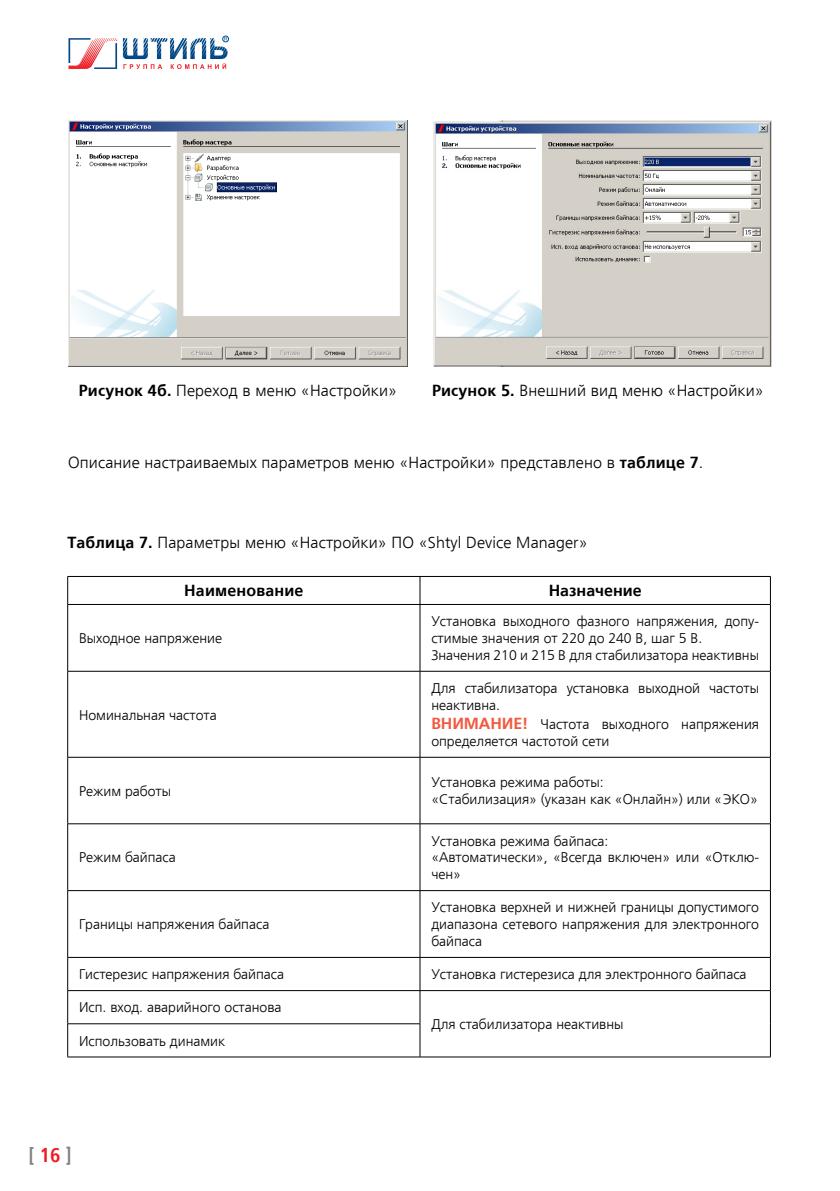
<style>
.page{position:relative;width:840px;height:1191px;background:#fff}
.page>*{position:absolute;margin:0;border:0;box-sizing:border-box;transform-origin:0 0}
.t1{font:700 condensed 20px "Frutiger LTCYR";color:#808285}
.t2{font:300 16px "Frutiger LTCYR";letter-spacing:.01em;color:#000}
.t3{font:700 16px "Frutiger LTCYR";letter-spacing:.01em;color:#000}
.t4{font:300 14px/16.8px "Frutiger LTCYR";color:#000}
.s1{font-weight:700}
.s2{font-weight:700;font-size:16px;color:#f15b40}
.s3{color:#ed1d24}
</style>
<div class="page">
<div style="left:222px;top:36px;width:7px;height:6px;border:1px solid #005088;border-radius:50%"></div>
<svg style="left:123px;top:37px;width:104px;height:32px"></svg>
<svg style="left:68px;top:38px;width:49px;height:31px"></svg>
<img style="left:68px;top:120px;width:340px;height:246px">
<img style="left:433px;top:120px;width:338px;height:246px">
<hr style="left:67px;top:576px;width:353px;height:1px;background:#000">
<svg style="left:67px;top:577px;width:1px;height:27px"></svg>
<hr style="left:420px;top:576px;width:350px;height:1px;background:#000">
<svg style="left:419px;top:577px;width:1px;height:27px"></svg>
<svg style="left:769px;top:577px;width:1px;height:27px"></svg>
<hr style="left:67px;top:604px;width:353px;height:1px;background:#000">
<hr style="left:67px;top:605px;width:1px;height:66px;background:#000">
<hr style="left:420px;top:604px;width:350px;height:1px;background:#000">
<hr style="left:419px;top:605px;width:1px;height:66px;background:#000">
<hr style="left:769px;top:605px;width:1px;height:66px;background:#000">
<hr style="left:67px;top:671px;width:353px;height:1px;background:#000">
<hr style="left:67px;top:671px;width:1px;height:86px;background:#000">
<hr style="left:420px;top:671px;width:350px;height:1px;background:#000">
<hr style="left:419px;top:671px;width:1px;height:86px;background:#000">
<hr style="left:769px;top:671px;width:1px;height:86px;background:#000">
<hr style="left:67px;top:757px;width:353px;height:1px;background:#000">
<hr style="left:67px;top:757px;width:1px;height:66px;background:#000">
<hr style="left:420px;top:757px;width:350px;height:1px;background:#000">
<hr style="left:419px;top:757px;width:1px;height:66px;background:#000">
<hr style="left:769px;top:757px;width:1px;height:66px;background:#000">
<hr style="left:67px;top:823px;width:353px;height:1px;background:#000">
<hr style="left:67px;top:824px;width:1px;height:66px;background:#000">
<hr style="left:420px;top:823px;width:350px;height:1px;background:#000">
<hr style="left:419px;top:824px;width:1px;height:66px;background:#000">
<hr style="left:769px;top:824px;width:1px;height:66px;background:#000">
<hr style="left:67px;top:890px;width:353px;height:1px;background:#000">
<hr style="left:67px;top:891px;width:1px;height:66px;background:#000">
<hr style="left:420px;top:890px;width:350px;height:1px;background:#000">
<hr style="left:419px;top:891px;width:1px;height:66px;background:#000">
<hr style="left:769px;top:891px;width:1px;height:66px;background:#000">
<hr style="left:67px;top:957px;width:353px;height:1px;background:#000">
<hr style="left:67px;top:957px;width:1px;height:33px;background:#000">
<hr style="left:420px;top:957px;width:350px;height:1px;background:#000">
<hr style="left:419px;top:957px;width:1px;height:33px;background:#000">
<hr style="left:769px;top:957px;width:1px;height:33px;background:#000">
<hr style="left:67px;top:990px;width:353px;height:1px;background:#000">
<hr style="left:67px;top:990px;width:1px;height:33px;background:#000">
<hr style="left:420px;top:990px;width:350px;height:1px;background:#000">
<hr style="left:419px;top:990px;width:1px;height:33px;background:#000">
<hr style="left:769px;top:990px;width:1px;height:33px;background:#000">
<hr style="left:67px;top:1023px;width:353px;height:1px;background:#000">
<hr style="left:67px;top:1024px;width:1px;height:32px;background:#000">
<hr style="left:419px;top:1024px;width:1px;height:32px;background:#000">
<hr style="left:769px;top:1023px;width:1px;height:33px;background:#000">
<hr style="left:67px;top:1056px;width:353px;height:1px;background:#000">
<hr style="left:420px;top:1056px;width:350px;height:1px;background:#000">
<p class="t2" style="left:79px;top:382px;width:319px"><span class="s1">Рисунок 4б.</span> Переход в меню «Настройки»</p>
<p class="t2" style="left:432px;top:382px;width:333px"><span class="s1">Рисунок 5.</span> Внешний вид меню «Настройки»</p>
<p class="t2" style="left:68px;top:454px;width:636px">Описание настраиваемых параметров меню «Настройки» представлено в <span class="s1">таблице 7</span>.</p>
<p class="t2" style="left:67px;top:534px;width:521px"><span class="s1">Таблица 7.</span> Параметры меню «Настройки» ПО «Shtyl Device Manager»</p>
<p class="t3" style="left:184px;top:582px;width:121px">Наименование</p>
<p class="t3" style="left:548px;top:582px;width:94px">Назначение</p>
<p class="t4" style="left:79px;top:630px;width:144px">Выходное напряжение</p>
<p class="t4" style="left:431px;top:613px;width:329px">Установка выходного фазного напряжения, допу&shy;стимые значения от 220 до 240 В, шаг 5 В.<br>Значения 210 и 215 В для стабилизатора неактивны</p>
<p class="t4" style="left:79px;top:706px;width:139px">Номинальная частота</p>
<p class="t4" style="left:431px;top:680px;width:329px">Для стабилизатора установка выходной частоты неактивна.</p>
<p class="t4" style="left:431px;top:716px;width:329px"><span class="s2">ВНИМАНИЕ!</span> Частота выходного напряжения определяется частотой сети</p>
<p class="t4" style="left:79px;top:783px;width:93px">Режим работы</p>
<p class="t4" style="left:431px;top:774px;width:328px">Установка режима работы:<br>«Стабилизация» (указан как «Онлайн») или «ЭКО»</p>
<p class="t4" style="left:79px;top:849px;width:98px">Режим байпаса</p>
<p class="t4" style="left:79px;top:916px;width:192px">Границы напряжения байпаса</p>
<p class="t4" style="left:431px;top:832px;width:329px">Установка режима байпаса:<br>«Автоматически», «Всегда включен» или «Отклю&shy;чен»</p>
<p class="t4" style="left:431px;top:899px;width:329px;text-align:justify">Установка верхней и нижней границы допустимого диапазона сетевого напряжения для электронного байпаса</p>
<p class="t4" style="left:79px;top:966px;width:206px">Гистерезис напряжения байпаса</p>
<p class="t4" style="left:431px;top:966px;width:316px">Установка гистерезиса для электронного байпаса</p>
<p class="t4" style="left:79px;top:999px;width:204px">Исп. вход. аварийного останова</p>
<p class="t4" style="left:431px;top:1016px;width:193px">Для стабилизатора неактивны</p>
<p class="t4" style="left:79px;top:1032px;width:148px">Использовать динамик</p>
<h1 class="t1" style="left:29px;top:1144px;width:45px">[ <span class="s3">16</span> ]</h1>
</div>
